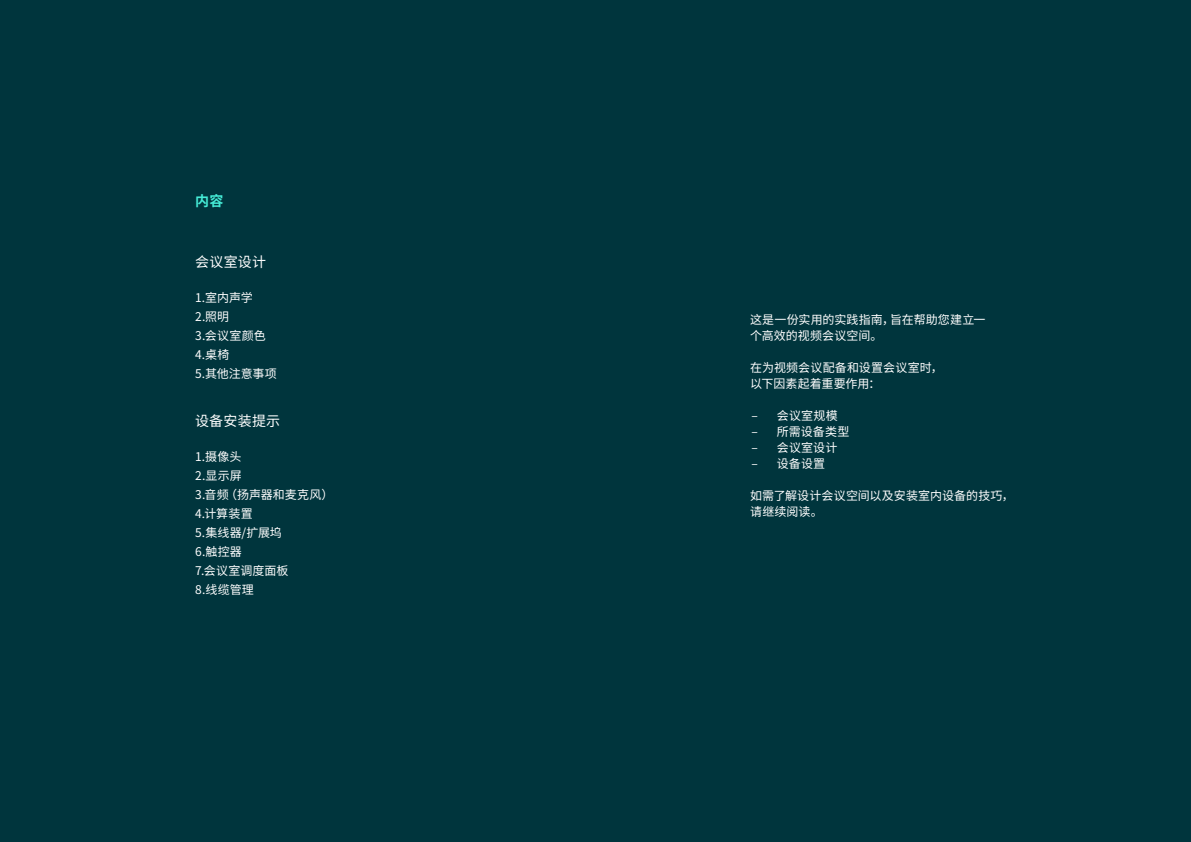
<style>
.page{position:relative;width:1191px;height:842px;background:#00353d}
.page>*{position:absolute;margin:0;border:0;box-sizing:border-box;transform-origin:0 0}
.t1{font:14px "Noto Sans CJ Ksc";letter-spacing:.015em;color:#fff}
.t2{font:700 14px "Noto Sans CJ Ksc";color:#45ebd6}
.t3{font:12px/19px "Noto Sans CJ Ksc";letter-spacing:.01em;color:#fff}
</style>
<div class="page">
<p class="t2" style="left:195px;top:193px;width:30px">内容</p>
<p class="t1" style="left:195px;top:254px;width:72px">会议室设计</p>
<p class="t3" style="left:195px;top:288px;width:83px">1.室内声学<br>2.照明<br>3.会议室颜色<br>4.桌椅<br>5.其他注意事项</p>
<p class="t1" style="left:195px;top:413px;width:86px">设备安装提示</p>
<p class="t3" style="left:195px;top:447px;width:140px">1.摄像头<br>2.显示屏<br>3.音频（扬声器和麦克风）<br>4.计算装置<br>5.集线器/扩展坞<br>6.触控器<br>7.会议室调度面板<br>8.线缆管理</p>
<p class="t3" style="left:750px;top:312px;width:237px;line-height:16px">这是一份实用的实践指南，旨在帮助您建立一个高效的视频会议空间。</p>
<p class="t3" style="left:750px;top:360px;width:194px;line-height:16px">在为视频会议配备和设置会议室时，以下因素起着重要作用：</p>
<p class="t3" style="left:751px;top:406px;width:88px">– 会议室规模</p>
<p class="t3" style="left:751px;top:422px;width:99px">– 所需设备类型</p>
<p class="t3" style="left:751px;top:438px;width:87px">– 会议室设计</p>
<p class="t3" style="left:751px;top:454px;width:75px">– 设备设置</p>
<p class="t3" style="left:750px;top:488px;width:265px;line-height:16px">如需了解设计会议空间以及安装室内设备的技巧，请继续阅读。</p>
</div>
